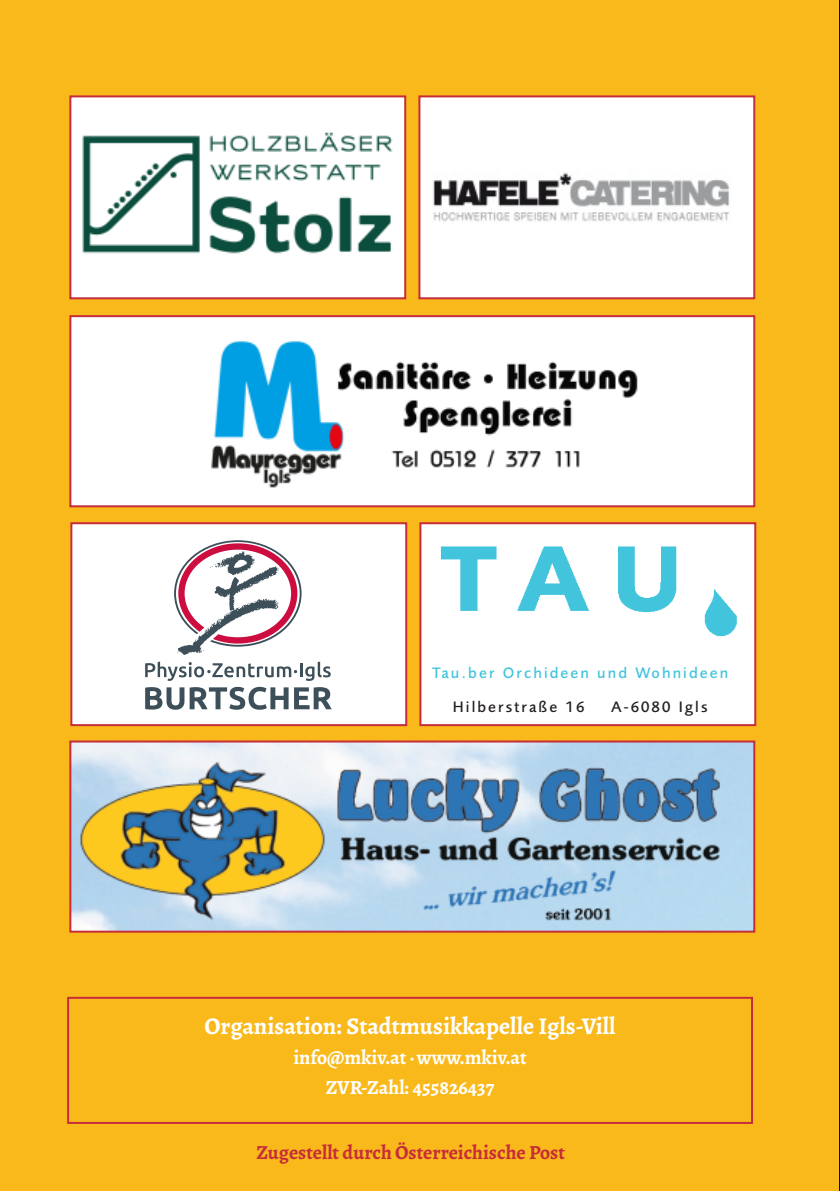
<style>
.page{position:relative;width:840px;height:1191px;background:#fff}
.page>*{position:absolute;margin:0;border:0;box-sizing:border-box;transform-origin:0 0}
.t1{font:700 24px "Alegreya";color:#fff}
.t2{font:700 20px/30px "Alegreya";color:#fff;text-align:center}
.t3{font:700 20px "Alegreya";letter-spacing:-.005em;color:#c72d39}
.t4{font:500 15.6px "Foundry Sans";letter-spacing:.13em;color:#41c4dc}
.t5{font:500 15.6px "Foundry Sans";letter-spacing:.13em;color:#231f20}
</style>
<div class="page">
<div style="left:0;top:0;width:839px;height:1191px;background:#f9b91b"></div>
<div style="left:67px;top:996px;width:685px;height:128px;border:2px solid #c72d39"></div>
<div style="left:70px;top:96px;width:335px;height:202px;background:#fff"></div>
<img style="left:82px;top:132px;width:311px;height:122px">
<div style="left:69px;top:95px;width:337px;height:204px;border:2px solid #c72d39"></div>
<div style="left:419px;top:96px;width:334px;height:202px;background:#fff"></div>
<img style="left:433px;top:172px;width:297px;height:50px">
<div style="left:418px;top:95px;width:336px;height:204px;border:2px solid #c72d39"></div>
<div style="left:70px;top:316px;width:683px;height:190px;background:#fff"></div>
<img style="left:211px;top:341px;width:427px;height:147px">
<div style="left:69px;top:315px;width:685px;height:192px;border:2px solid #c72d39"></div>
<div style="left:71px;top:523px;width:335px;height:202px;background:#fff"></div>
<svg style="left:145px;top:661px;width:185px;height:20px"></svg>
<svg style="left:145px;top:687px;width:143px;height:22px"></svg>
<svg style="left:294px;top:687px;width:37px;height:22px"></svg>
<svg style="left:174px;top:540px;width:127px;height:95px"></svg>
<img style="left:177px;top:552px;width:101px;height:102px">
<div style="left:70px;top:522px;width:337px;height:204px;border:2px solid #c72d39"></div>
<div style="left:420px;top:523px;width:334px;height:202px;background:#fff"></div>
<img style="left:440px;top:546px;width:297px;height:91px">
<div style="left:419px;top:522px;width:336px;height:204px;border:2px solid #c72d39"></div>
<img style="left:72px;top:743px;width:679px;height:186px">
<div style="left:69px;top:740px;width:685px;height:192px;border:2px solid #c72d39"></div>
<p class="t4" style="left:432px;top:665px;width:297px">Tau.ber Orchideen und Wohnideen</p>
<p class="t5" style="left:452px;top:699px;width:133px">Hilberstraße 16</p>
<p class="t5" style="left:610px;top:699px;width:98px">A-6080 Igls</p>
<p class="t1" style="left:204px;top:1009px;width:412px">Organisation: Stadtmusikkapelle Igls-Vill</p>
<p class="t2" style="left:293px;top:1042px;width:235px">info@mkiv.at ·www.mkiv.at<br>ZVR-Zahl: 455826437</p>
<p class="t3" style="left:256px;top:1138px;width:310px">Zugestellt durch Österreichische Post</p>
</div>
